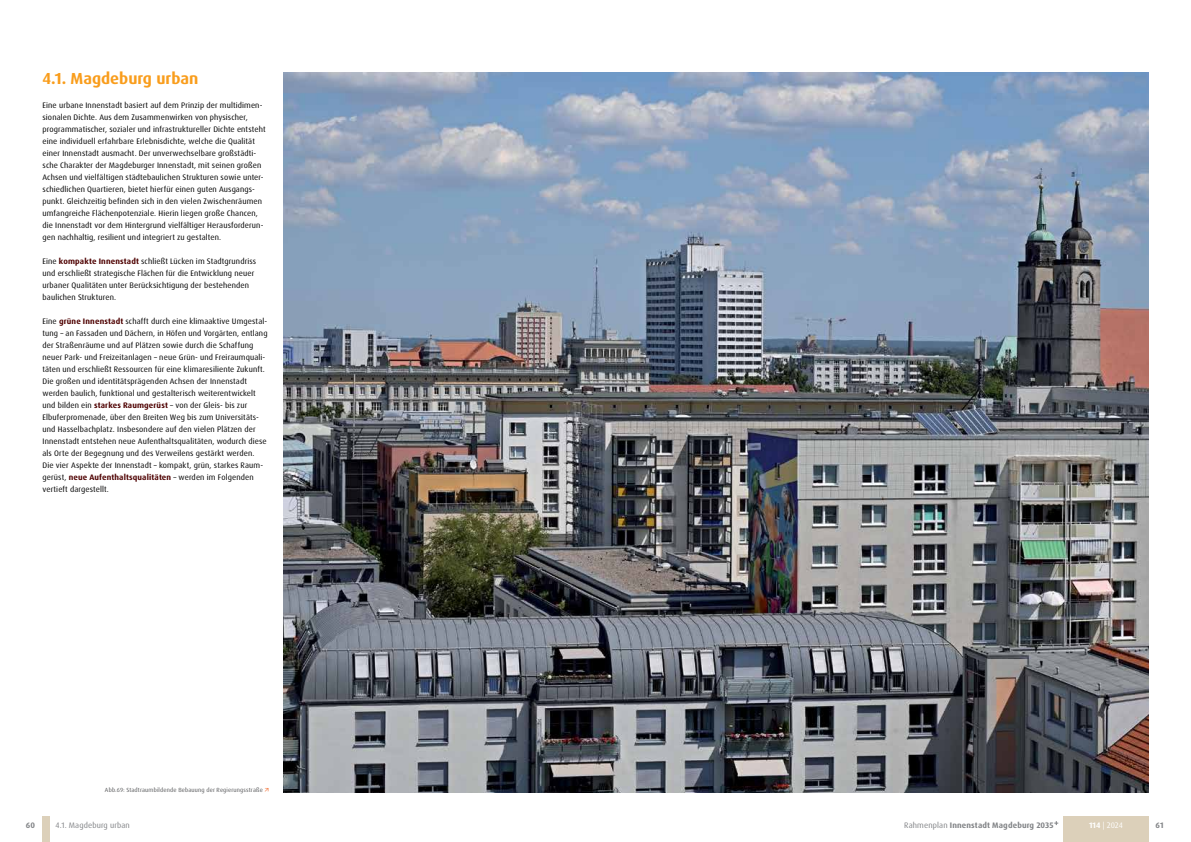
<style>
.page{position:relative;width:1191px;height:842px;background:#fff}
.page>*{position:absolute;margin:0;border:0;box-sizing:border-box;transform-origin:0 0}
.t1{font:700 16px "Dax Pro";color:#f99d1c}
.t2{font:8px/12px "Dax Pro";letter-spacing:.015em;color:#000}
.t3{font:700 8px "Dax Pro";letter-spacing:.015em;color:#808285}
.t4{font:8px "Dax Pro";letter-spacing:.015em;color:#808285}
.t5{font:8px "Dax Pro";color:#fff}
.t6{font:6px "Dax Pro";letter-spacing:.025em;color:#58595b}
.s1{font-weight:700;color:#4e0000}
.s2{font-weight:400}
.s3{font-weight:700}
</style>
<div class="page">
<div style="left:1063px;top:816px;width:85px;height:26px;background:#dcd0ba"></div>
<div style="left:43px;top:816px;width:7px;height:26px;background:#dcd0ba"></div>
<svg style="left:1054px;top:821px;width:4px;height:4px"></svg>
<img style="left:283px;top:72px;width:865px;height:720px">
<h1 class="t1" style="left:43px;top:68px;width:157px">4.1. Magdeburg urban</h1>
<p class="t2" style="left:43px;top:99px;width:224px">Eine urbane Innenstadt basiert auf dem Prinzip der multidimen&shy;sionalen Dichte. Aus dem Zusammenwirken von physischer, programmatischer, sozialer und infrastruktureller Dichte entsteht eine individuell erfahrbare Erlebnisdichte, welche die Qualität einer Innenstadt ausmacht. Der unverwechselbare großstädti&shy;sche Charakter der Magdeburger Innenstadt, mit seinen großen Achsen und vielfältigen städtebaulichen Strukturen sowie unter&shy;schiedlichen Quartieren, bietet hierfür einen guten Ausgangs&shy;punkt. Gleichzeitig befinden sich in den vielen Zwischenräumen umfangreiche Flächenpotenziale. Hierin liegen große Chancen, die Innenstadt vor dem Hintergrund vielfältiger Herausforderun&shy;gen nachhaltig, resilient und integriert zu gestalten.</p>
<p class="t2" style="left:43px;top:255px;width:215px">Eine <span class="s1">kompakte Innenstadt</span> schließt Lücken im Stadtgrundriss und erschließt strategische Flächen für die Entwicklung neuer urbaner Qualitäten unter Berücksichtigung der bestehenden baulichen Strukturen.</p>
<p class="t2" style="left:43px;top:315px;width:226px">Eine <span class="s1">grüne Innenstadt</span> schafft durch eine klimaaktive Umgestal&shy;tung – an Fassaden und Dächern, in Höfen und Vorgärten, entlang der Straßenräume und auf Plätzen sowie durch die Schaffung neuer Park- und Freizeitanlagen – neue Grün- und Freiraumquali&shy;täten und erschließt Ressourcen für eine klimaresiliente Zukunft.<br>Die großen und identitätsprägenden Achsen der Innenstadt werden baulich, funktional und gestalterisch weiterentwickelt und bilden ein <span class="s1">starkes Raumgerüst</span> – von der Gleis- bis zur Elbuferpromenade, über den Breiten Weg bis zum Universitäts&shy;und Hasselbachplatz. Insbesondere auf den vielen Plätzen der Innenstadt entstehen neue Aufenthaltsqualitäten, wodurch diese als Orte der Begegnung und des Verweilens gestärkt werden.<br>Die vier Aspekte der Innenstadt – kompakt, grün, starkes Raum&shy;gerüst, <span class="s1">neue Aufenthaltsqualitäten</span> – werden im Folgenden vertieft dargestellt.</p>
<p class="t6" style="left:105px;top:786px;width:159px">Abb.69: Stadtraumbildende Bebauung der Regierungsstraße</p>
<p class="t3" style="left:26px;top:820px;width:11px">60</p>
<p class="t4" style="left:56px;top:820px;width:76px">4.1. Magdeburg urban</p>
<p class="t3" style="left:904px;top:820px;width:151px"><span class="s2">Rahmenplan</span> Innenstadt Magdeburg 2035</p>
<p class="t5" style="left:1089px;top:820px;width:35px"><span class="s3">114</span> | 2024</p>
<p class="t3" style="left:1155px;top:820px;width:10px">61</p>
</div>
